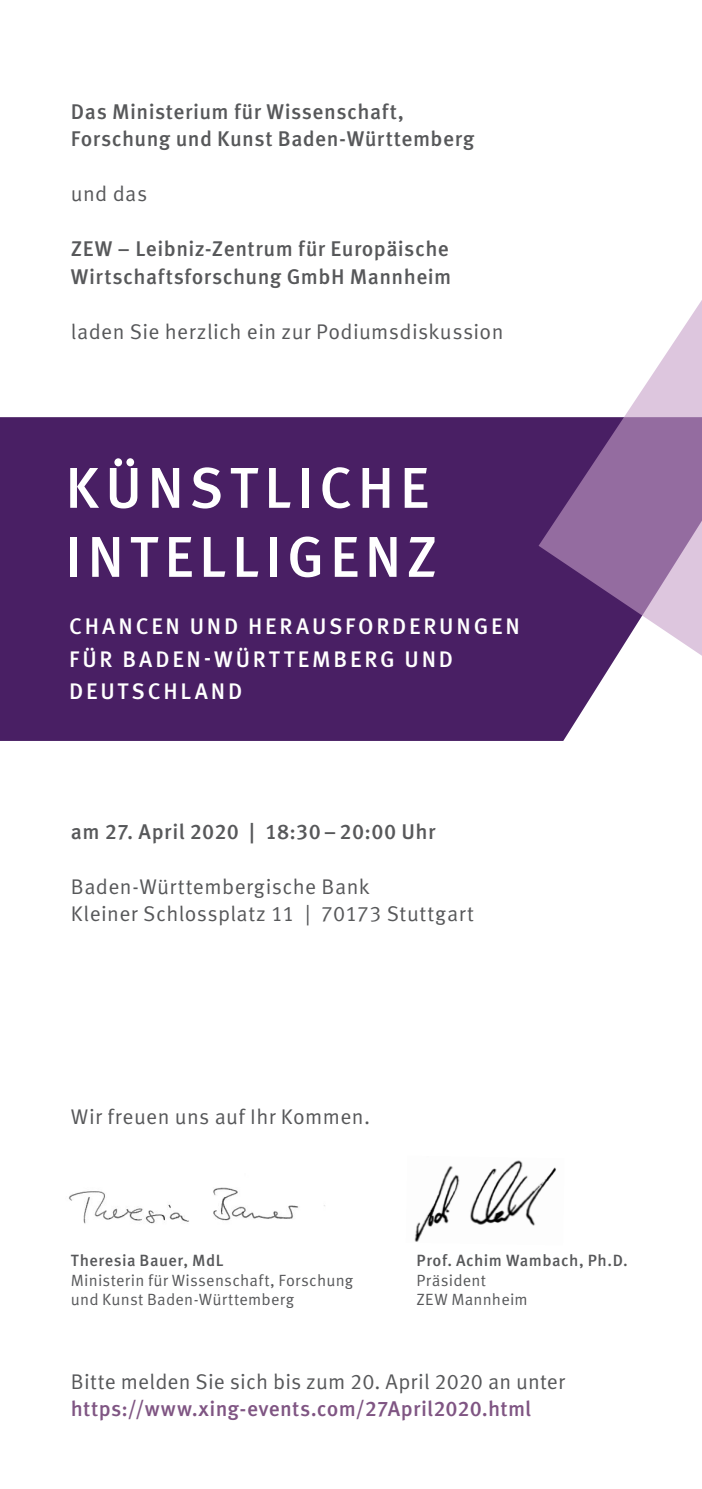
<style>
.page{position:relative;width:702px;height:1489px;background:#fff}
.page>*{position:absolute;margin:0;border:0;box-sizing:border-box;transform-origin:0 0}
.t1{font:500 57.5px/69px "Meta Pro";letter-spacing:.095em;color:#fff}
.blauer_text_untertit{font:500 22.5px/32.5px "Meta Pro";letter-spacing:.125em;color:#fff}
.Fließtext_Grau{font:500 21.25px/27.5px "Meta Pro";letter-spacing:.02em;color:#57585a}
.Fließtext_Grau-2{font:21.25px "Meta Pro";letter-spacing:.02em;color:#57585a}
.Fließtext_Grau-3{font:500 21.25px/27.5px "Meta Pro";letter-spacing:.01em;color:#7f5583}
.Fließtext_Grau-4{font:16.25px/19.5px "Meta Pro";letter-spacing:.015em;color:#57585a}
.Fließtext_Grau-5{font:500 16.25px "Meta Pro";letter-spacing:.03em;color:#57585a}
.s1{font-weight:400;color:#57585a}
</style>
<div class="page">
<div style="left:0;top:417px;width:538px;height:324px;background:#491f64"></div>
<svg style="left:538px;top:300px;width:164px;height:441px"></svg>
<img style="left:414px;top:1160px;width:142px;height:82px">
<img style="left:68px;top:1187px;width:257px;height:37px">
<p class="Fließtext_Grau" style="left:71px;top:98px;width:405px">Das Ministerium für Wissenschaft,<br>Forschung und Kunst Baden-Württemberg</p>
<p class="Fließtext_Grau-2" style="left:71px;top:180px;width:78px">und das</p>
<p class="Fließtext_Grau" style="left:71px;top:236px;width:382px">ZEW – Leibniz-Zentrum für Europäische<br>Wirtschaftsforschung GmbH Mannheim</p>
<p class="Fließtext_Grau-2" style="left:71px;top:318px;width:434px">laden Sie herzlich ein zur Podiumsdiskussion</p>
<p class="t1" style="left:65px;top:455px;width:373px">KÜNSTLICHE<br>INTELLIGENZ</p>
<p class="blauer_text_untertit" style="left:69px;top:611px;width:452px">CHANCEN UND HERAUSFORDERUNGEN<br>FÜR BADEN-WÜRTTEMBERG UND<br>DEUTSCHLAND</p>
<p class="Fließtext_Grau" style="left:71px;top:818px;width:366px">am 27. April 2020 | 18:30–20:00 Uhr</p>
<p class="Fließtext_Grau-2" style="left:71px;top:872px;width:300px">Baden-Württembergische Bank</p>
<p class="Fließtext_Grau-2" style="left:71px;top:900px;width:404px">Kleiner Schlossplatz 11 | 70173 Stuttgart</p>
<p class="Fließtext_Grau-2" style="left:71px;top:1102px;width:301px">Wir freuen uns auf Ihr Kommen.</p>
<p class="Fließtext_Grau-5" style="left:71px;top:1250px;width:154px">Theresia Bauer, MdL</p>
<p class="Fließtext_Grau-4" style="left:71px;top:1270px;width:284px">Ministerin für Wissenschaft, Forschung und Kunst Baden-Württemberg</p>
<p class="Fließtext_Grau-5" style="left:416px;top:1250px;width:213px">Prof. Achim Wambach, Ph.D.</p>
<p class="Fließtext_Grau-4" style="left:416px;top:1270px;width:113px">Präsident<br>ZEW Mannheim</p>
<p class="Fließtext_Grau-3" style="left:71px;top:1368px;width:495px"><span class="s1">Bitte melden Sie sich bis zum 20. April 2020 an unter </span>https://www.xing-events.com/27April2020.html</p>
</div>
